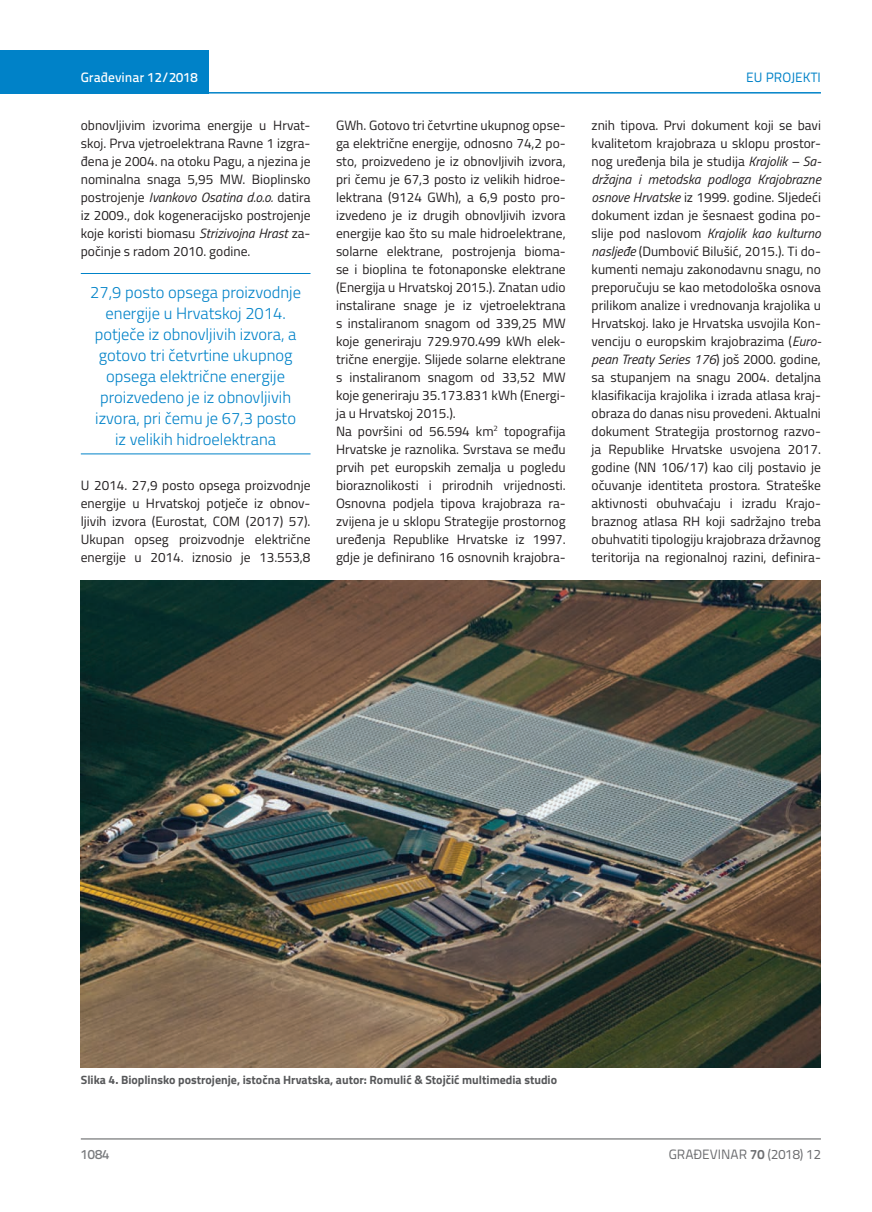
<style>
.page{position:relative;width:872px;height:1212px;background:#fff}
.page>*{position:absolute;margin:0;border:0;box-sizing:border-box;transform-origin:0 0}
.t1{font:300 16.5px/21px "Titillium";color:#0082c8;text-align:center}
.t2{font:13.5px/18px "Titillium";color:#231f20;text-align:justify}
.t3{font:13.5px "Titillium Text 22 L";color:#6c6d70}
.t4{font:500 13.5px "Titillium Text 22 L";color:#fff}
.t5{font:13.5px "Titillium Text 22 L";color:#0082c8}
.t6{font:500 13.5px "Titillium Text 22 L";color:#787a7d}
.t7{font:700 12px "Titillium";color:#57585a}
.s1{font-style:italic}
.s2{font-weight:700}
</style>
<div class="page">
<hr style="left:81px;top:1139px;width:740px;height:1px;background:#57585a">
<div style="left:0;top:50px;width:208px;height:44px;background:#0082c8"></div>
<hr style="left:0;top:92px;width:821px;height:2px;background:#0082c8">
<hr style="left:81px;top:273px;width:229px;height:1px;background:#0082c8">
<hr style="left:81px;top:454px;width:229px;height:1px;background:#0082c8">
<img style="left:81px;top:580px;width:739px;height:488px">
<p class="t4" style="left:81px;top:67px;width:118px">Građevinar 12/2018</p>
<p class="t5" style="left:746px;top:68px;width:76px">EU PROJEKTI</p>
<p class="t2" style="left:81px;top:115px;width:231px">obnovljivim izvorima energije u Hrvat&shy;skoj. Prva vjetroelektrana Ravne 1 izgra&shy;đena je 2004. na otoku Pagu, a njezina je nominalna snaga 5,95 MW. Bioplinsko postrojenje <span class="s1">Ivankovo Osatina d.o.o.</span> datira iz 2009., dok kogeneracijsko postrojenje koje koristi biomasu <span class="s1">Strizivojna Hrast</span> za&shy;počinje s radom 2010. godine.</p>
<p class="t1" style="left:90px;top:281px;width:212px">27,9 posto opsega proizvodnje energije u Hrvatskoj 2014. potječe iz obnovljivih izvora, a gotovo tri četvrtine ukupnog opsega električne energije proizvedeno je iz obnovljivih izvora, pri čemu je 67,3 posto iz velikih hidroelektrana</p>
<p class="t2" style="left:81px;top:475px;width:231px">U 2014. 27,9 posto opsega proizvodnje energije u Hrvatskoj potječe iz obnov&shy;ljivih izvora (Eurostat, COM (2017) 57).<br>Ukupan opseg proizvodnje električne energije u 2014. iznosio je 13.553,8</p>
<p class="t2" style="left:336px;top:115px;width:231px;text-align:left">GWh. Gotovo tri četvrtine ukupnog opse&shy;ga električne energije, odnosno 74,2 po&shy;sto, proizvedeno je iz obnovljivih izvora, pri čemu je 67,3 posto iz velikih hidroe&shy;lektrana (9124 GWh), a 6,9 posto pro&shy;izvedeno je iz drugih obnovljivih izvora energije kao što su male hidroelektrane, solarne elektrane, postrojenja bioma&shy;se i bioplina te fotonaponske elektrane (Energija u Hrvatskoj 2015.). Znatan udio instalirane snage je iz vjetroelektrana s instaliranom snagom od 339,25 MW koje generiraju 729.970.499 kWh elek&shy;trične energije. Slijede solarne elektrane s instaliranom snagom od 33,52 MW koje generiraju 35.173.831 kWh (Energi&shy;ja u Hrvatskoj 2015.).<br>Na površini od 56.594 km<sup>2</sup> topografija Hrvatske je raznolika. Svrstava se među prvih pet europskih zemalja u pogledu bioraznolikosti i prirodnih vrijednosti.<br>Osnovna podjela tipova krajobraza ra&shy;zvijena je u sklopu Strategije prostornog uređenja Republike Hrvatske iz 1997. gdje je definirano 16 osnovnih krajobra-</p>
<p class="t2" style="left:591px;top:115px;width:231px">znih tipova. Prvi dokument koji se bavi kvalitetom krajobraza u sklopu prostor&shy;nog uređenja bila je studija <span class="s1">Krajolik – Sa&shy;držajna i metodska podloga Krajobrazne osnove Hrvatske</span> iz 1999. godine. Sljedeći dokument izdan je šesnaest godina po&shy;slije pod naslovom <span class="s1">Krajolik kao kulturno nasljeđe</span> (Dumbović Bilušić, 2015.). Ti do&shy;kumenti nemaju zakonodavnu snagu, no preporučuju se kao metodološka osnova prilikom analize i vrednovanja krajolika u Hrvatskoj. Iako je Hrvatska usvojila Kon&shy;venciju o europskim krajobrazima (<span class="s1">Euro&shy;pean Treaty Series 176</span>) još 2000. godine, sa stupanjem na snagu 2004. detaljna klasifikacija krajolika i izrada atlasa kraj&shy;obraza do danas nisu provedeni. Aktualni dokument Strategija prostornog razvo&shy;ja Republike Hrvatske usvojena 2017. godine (NN 106/17) kao cilj postavio je očuvanje identiteta prostora. Strateške aktivnosti obuhvaćaju i izradu Krajo&shy;braznog atlasa RH koji sadržajno treba obuhvatiti tipologiju krajobraza državnog teritorija na regionalnoj razini, definira-</p>
<p class="t7" style="left:81px;top:1071px;width:478px">Slika 4. Bioplinsko postrojenje, istočna Hrvatska, autor: Romulić &amp; Stojčić multimedia studio</p>
<p class="t6" style="left:81px;top:1144px;width:30px">1084</p>
<p class="t3" style="left:669px;top:1144px;width:154px">GRAĐEVINAR <span class="s2">70</span> (2018) 12</p>
</div>
